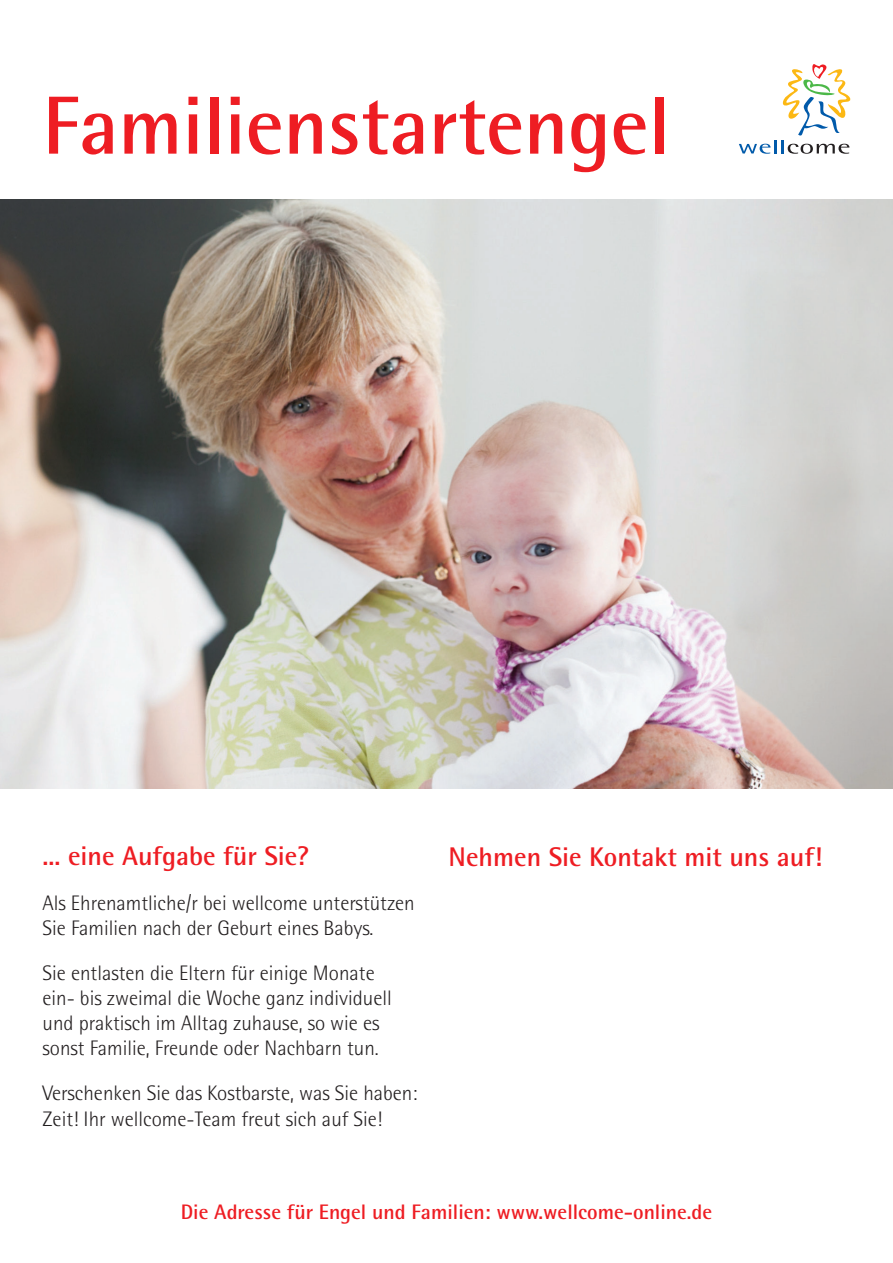
<style>
.page{position:relative;width:893px;height:1263px;background:#fff}
.page>*{position:absolute;margin:0;border:0;box-sizing:border-box;transform-origin:0 0}
.t1{font:700 82.5px "AT Rotis Semi Sans";letter-spacing:-.005em;color:#ee1d23}
.t2{font:700 27px "AT Rotis Semi Sans";color:#ee1d23}
.t3{font:300 21px/25.2px "AT Rotis Semi Sans";color:#231f20}
.t4{font:700 21px "AT Rotis Semi Sans";color:#ee1d23}
</style>
<div class="page">
<img style="left:0;top:199px;width:893px;height:589px">
<svg style="left:739px;top:140px;width:37px;height:14px"></svg>
<svg style="left:782px;top:64px;width:69px;height:90px"></svg>
<h1 class="t1" style="left:43px;top:75px;width:629px">Familienstartengel</h1>
<p class="t2" style="left:43px;top:839px;width:268px">... eine Aufgabe für Sie?</p>
<p class="t2" style="left:449px;top:840px;width:375px">Nehmen Sie Kontakt mit uns auf!</p>
<p class="t3" style="left:43px;top:890px;width:374px">Als Ehrenamtliche/r bei wellcome unterstützen<br>Sie Familien nach der Geburt eines Babys.</p>
<p class="t3" style="left:43px;top:960px;width:351px">Sie entlasten die Eltern für einige Monate ein- bis zweimal die Woche ganz individuell und praktisch im Alltag zuhause, so wie es sonst Familie, Freunde oder Nachbarn tun.</p>
<p class="t3" style="left:43px;top:1081px;width:377px">Verschenken Sie das Kostbarste, was Sie haben:<br>Zeit! Ihr wellcome-Team freut sich auf Sie!</p>
<p class="t4" style="left:181px;top:1199px;width:533px">Die Adresse für Engel und Familien: www.wellcome-online.de</p>
</div>
